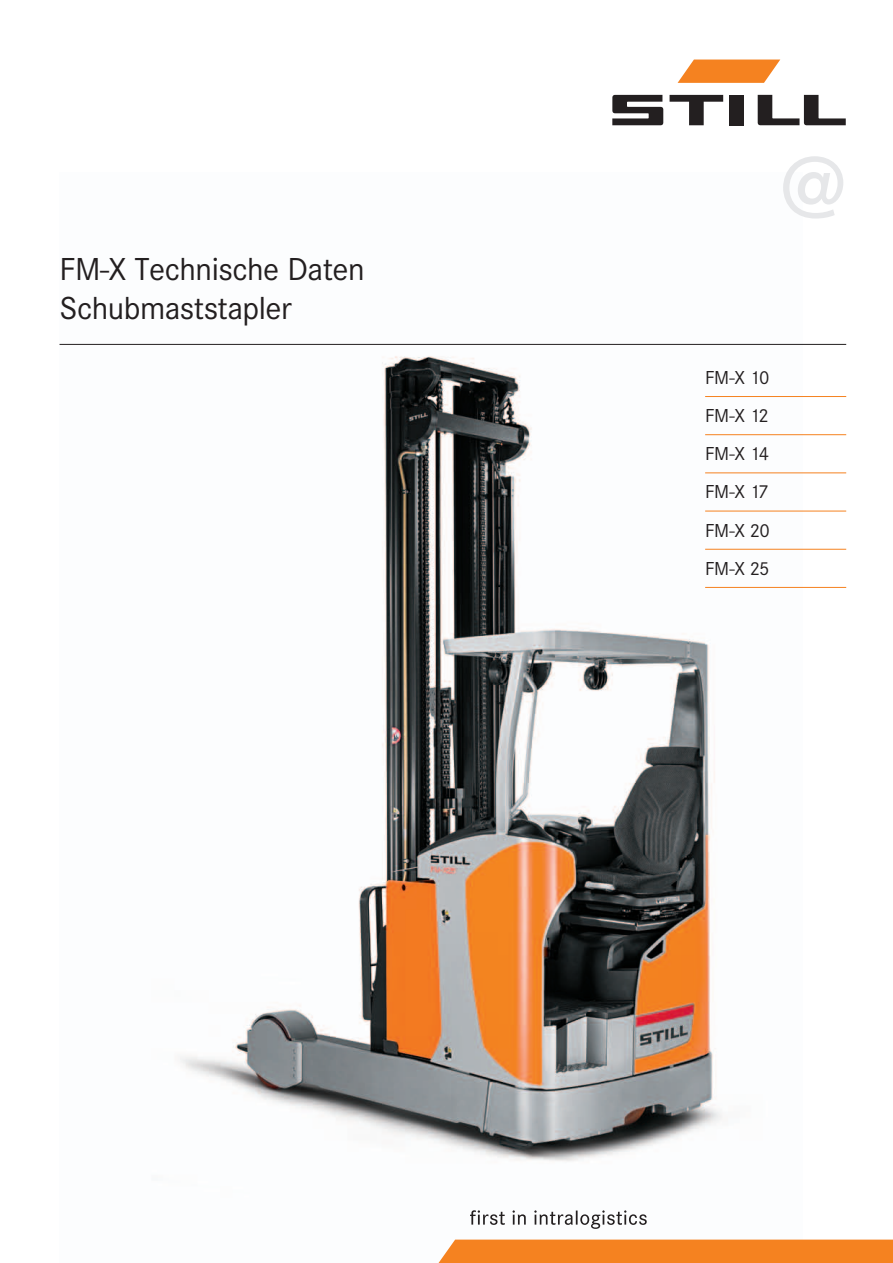
<style>
.page{position:relative;width:893px;height:1263px;background:#fff}
.page>*{position:absolute;margin:0;border:0;box-sizing:border-box;transform-origin:0 0}
.t1{font:600 90px "Corporate S";color:#e6e7e9}
.t2{font:33px/39px "Corporate S";letter-spacing:-.015em;color:#231f20}
.t3{font:19.5px/38.2px "Corporate S";letter-spacing:-.035em;color:#231f20;text-align:justify}
</style>
<div class="page">
<img style="left:60px;top:343px;width:742px;height:920px">
<svg style="left:470px;top:1210px;width:177px;height:19px"></svg>
<div style="left:439px;top:1239px;width:454px;height:24px;background:#f58220"></div>
<svg style="left:670px;top:95px;width:53px;height:30px"></svg>
<div style="left:730px;top:95px;width:14px;height:30px;background:#231f20"></div>
<svg style="left:612px;top:95px;width:51px;height:30px"></svg>
<svg style="left:758px;top:95px;width:88px;height:30px"></svg>
<svg style="left:678px;top:60px;width:102px;height:23px;background:#f69543"></svg>
<hr style="left:705px;top:396px;width:141px;height:1px;background:#f58220">
<hr style="left:705px;top:434px;width:141px;height:1px;background:#f58220">
<hr style="left:705px;top:472px;width:141px;height:1px;background:#f58220">
<hr style="left:705px;top:511px;width:141px;height:1px;background:#f58220">
<hr style="left:705px;top:549px;width:141px;height:1px;background:#f58220">
<hr style="left:705px;top:587px;width:141px;height:1px;background:#f58220">
<hr style="left:60px;top:344px;width:786px;height:1px;background:#231f20">
<h2 class="t2" style="left:60px;top:247px;width:307px">FM-X Technische Daten<br>Schubmaststapler</h2>
<h1 class="t1" style="left:780px;top:121px;width:67px">@</h1>
<p class="t3" style="left:705px;top:357px;width:66px">FM-X 10<br>FM-X 12<br>FM-X 14<br>FM-X 17<br>FM-X 20<br>FM-X 25</p>
</div>
